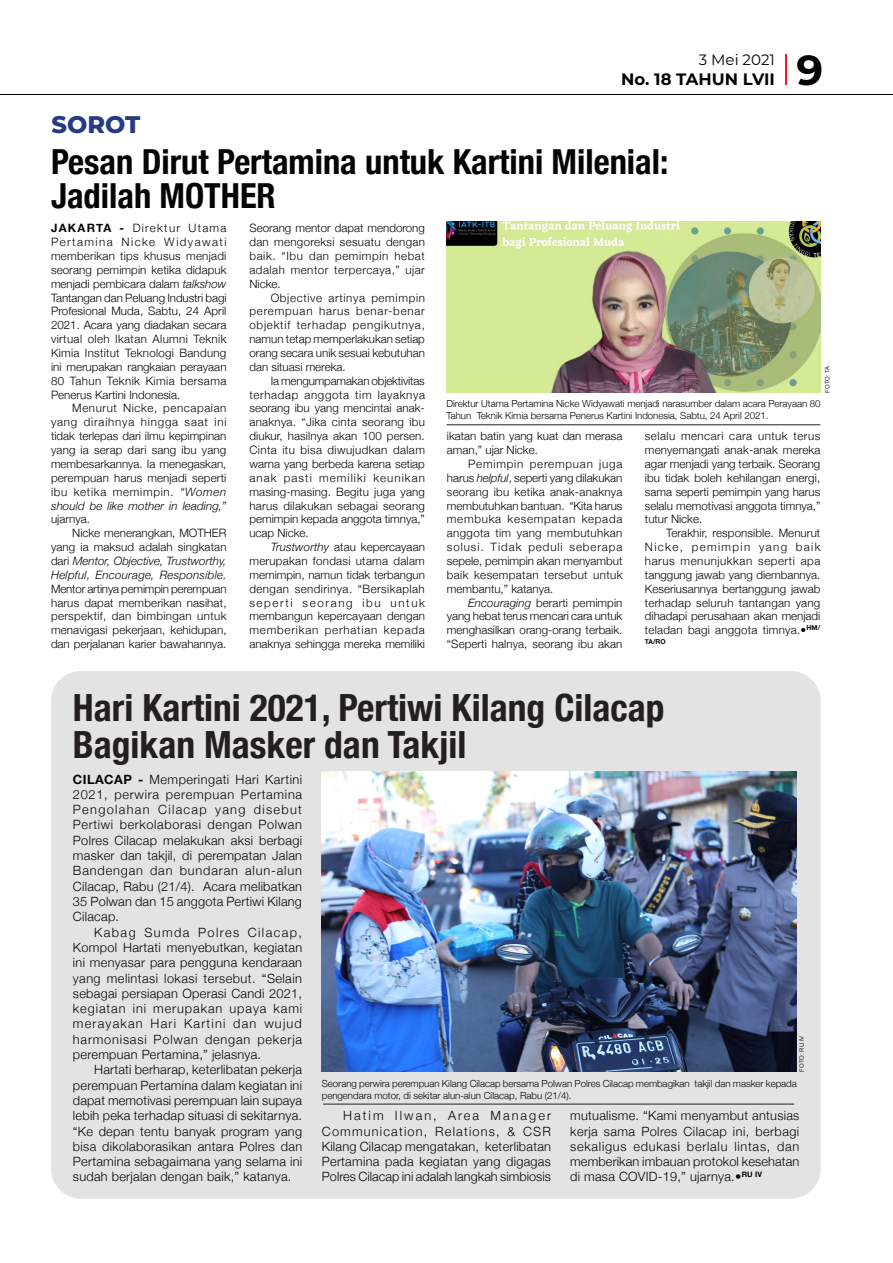
<style>
.page{position:relative;width:893px;height:1263px;background:#fff}
.page>*{position:absolute;margin:0;border:0;box-sizing:border-box;transform-origin:0 0}
.t1{font:700 42px "Montserrat";color:#040503}
.isi_a3{font:700 condensed 37.5px/37.5px "Helvetica Neue";color:#231f20}
.isi_a3-2{font:700 condensed 34.5px "Helvetica Neue";color:#040503}
.isi_a3-3{font:800 24px "Montserrat";color:#273a84}
.t2{font:700 16.5px "Montserrat";color:#040503}
.t3{font:15px "Montserrat";color:#040503}
.isi_a3-4{font:300 12.75px/15.3px "Helvetica Neue";letter-spacing:.02em;color:#040503;text-align:justify}
.isi_a3-5{font:300 11.55px/13.8px "Helvetica Neue";color:#040503;text-align:justify}
.isi_a3-6{font:300 9.75px/11.2px "Helvetica Neue";letter-spacing:-.005em;color:#040503}
.isi_a3-7{font:700 6.75px "Helvetica Neue";color:#040503}
.t4{font:6px "Arial";color:#231f20}
.s1{font-weight:700}
.s2{font-style:italic}
</style>
<div class="page">
<hr style="left:785px;top:54px;width:2px;height:31px;background:#ee1d23">
<hr style="left:0;top:94px;width:893px;height:1px;background:#040503">
<img style="left:446px;top:221px;width:374px;height:172px">
<hr style="left:446px;top:424px;width:374px;height:1px;background:#231f20">
<div style="left:51px;top:671px;width:770px;height:528px;background:#e3e3e3;border-radius:30px"></div>
<img style="left:322px;top:771px;width:475px;height:300px">
<hr style="left:323px;top:1104px;width:471px;height:1px;background:#231f20">
<p class="t3" style="left:699px;top:50px;width:78px">3 Mei 2021</p>
<p class="t2" style="left:621px;top:67px;width:155px">No. 18 TAHUN LVII</p>
<p class="isi_a3-3" style="left:52px;top:106px;width:90px">SOROT</p>
<p class="isi_a3-2" style="left:51px;top:133px;width:619px">Pesan Dirut Pertamina untuk Kartini Milenial:</p>
<p class="isi_a3-2" style="left:51px;top:167px;width:226px">Jadilah MOTHER</p>
<p class="t1" style="left:796px;top:40px;width:28px">9</p>
<p class="isi_a3-5" style="left:51px;top:220px;width:177px"><span class="s1">JAKARTA -</span> Direktur Utama Pertamina Nicke Widyawati memberikan tips khusus menjadi seorang pemimpin ketika didapuk menjadi pembicara dalam <span class="s2">talkshow </span>Tantangan dan Peluang Industri bagi Profesional Muda, Sabtu, 24 April 2021. Acara yang diadakan secara virtual oleh Ikatan Alumni Teknik Kimia Institut Teknologi Bandung ini merupakan rangkaian perayaan 80 Tahun Teknik Kimia bersama Penerus Kartini Indonesia.</p>
<p class="isi_a3-5" style="left:51px;top:401px;width:177px;text-indent:21px">Menurut Nicke, pencapaian yang diraihnya hingga saat ini tidak terlepas dari ilmu kepimpinan yang ia serap dari sang ibu yang membesarkannya. Ia menegaskan, perempuan harus menjadi seperti ibu ketika memimpin. <span class="s2">“Women should be like mother in leading,” </span>ujarnya.</p>
<p class="isi_a3-5" style="left:51px;top:525px;width:177px;text-indent:21px">Nicke menerangkan, MOTHER yang ia maksud adalah singkatan dari <span class="s2">Mentor, Objective, Trustworthy, Helpful, Encourage, Responsible.<br></span>Mentor artinya pemimpin perempuan harus dapat memberikan nasihat, perspektif, dan bimbingan untuk menavigasi pekerjaan, kehidupan, dan perjalanan karier bawahannya.</p>
<p class="isi_a3-5" style="left:249px;top:220px;width:177px">Seorang mentor dapat mendorong dan mengoreksi sesuatu dengan baik. “Ibu dan pemimpin hebat adalah mentor terpercaya,” ujar Nicke.</p>
<p class="isi_a3-5" style="left:249px;top:290px;width:177px;text-indent:21px">Objective artinya pemimpin perempuan harus benar-benar objektif terhadap pengikutnya, namun tetap memperlakukan setiap orang secara unik sesuai kebutuhan dan situasi mereka.</p>
<p class="isi_a3-5" style="left:249px;top:373px;width:177px;text-indent:21px">Ia mengumpamakan objektivitas terhadap anggota tim layaknya seorang ibu yang mencintai anak&shy;anaknya. “Jika cinta seorang ibu diukur, hasilnya akan 100 persen.<br>Cinta itu bisa diwujudkan dalam warna yang berbeda karena setiap anak pasti memiliki keunikan masing-masing. Begitu juga yang harus dilakukan sebagai seorang pemimpin kepada anggota timnya,” ucap Nicke.</p>
<p class="isi_a3-5" style="left:249px;top:539px;width:177px;text-indent:21px"><span class="s2">Trustworthy</span> atau kepercayaan merupakan fondasi utama dalam memimpin, namun tidak terbangun dengan sendirinya. “Bersikaplah seperti seorang ibu untuk membangun kepercayaan dengan memberikan perhatian kepada anaknya sehingga mereka memiliki</p>
<p class="t4" style="left:823px;top:393px;width:29px;rotate:-90deg">FOTO: TA</p>
<p class="isi_a3-6" style="left:446px;top:398px;width:376px">Direktur Utama Pertamina Nicke Widyawati menjadi narasumber dalam acara Perayaan 80<br>Tahun Teknik Kimia bersama Penerus Kartini Indonesia, Sabtu, 24 April 2021.</p>
<p class="isi_a3-5" style="left:447px;top:428px;width:177px">ikatan batin yang kuat dan merasa aman,” ujar Nicke.</p>
<p class="isi_a3-5" style="left:447px;top:456px;width:177px;text-indent:21px">Pemimpin perempuan juga harus <span class="s2">helpful</span>, seperti yang dilakukan seorang ibu ketika anak-anaknya membutuhkan bantuan. “Kita harus membuka kesempatan kepada anggota tim yang membutuhkan solusi. Tidak peduli seberapa sepele, pemimpin akan menyambut baik kesempatan tersebut untuk membantu,” katanya.</p>
<p class="isi_a3-5" style="left:447px;top:595px;width:177px;text-indent:21px"><span class="s2">Encouraging</span> berarti pemimpin yang hebat terus mencari cara untuk menghasilkan orang-orang terbaik. “Seperti halnya, seorang ibu akan</p>
<p class="isi_a3-5" style="left:645px;top:428px;width:177px">selalu mencari cara untuk terus menyemangati anak-anak mereka agar menjadi yang terbaik. Seorang ibu tidak boleh kehilangan energi, sama seperti pemimpin yang harus selalu memotivasi anggota timnya,” tutur Nicke.</p>
<p class="isi_a3-5" style="left:645px;top:525px;width:177px;text-indent:21px">Terakhir, responsible. Menurut Nicke, pemimpin yang baik harus menunjukkan seperti apa tanggung jawab yang diembannya.<br>Keseriusannya bertanggung jawab terhadap seluruh tantangan yang dihadapi perusahaan akan menjadi teladan bagi anggota timnya.•<sup>HM/</sup></p>
<p class="isi_a3-7" style="left:645px;top:637px;width:22px">TA/RO</p>
<p class="isi_a3" style="left:73px;top:686px;width:593px">Hari Kartini 2021, Pertiwi Kilang Cilacap<br>Bagikan Masker dan Takjil</p>
<p class="isi_a3-4" style="left:73px;top:770px;width:231px"><span class="s1">CILACAP -</span> Memperingati Hari Kartini 2021, perwira perempuan Pertamina Pengolahan Cilacap yang disebut Pertiwi berkolaborasi dengan Polwan Polres Cilacap melakukan aksi berbagi masker dan takjil, di perempatan Jalan Bandengan dan bundaran alun-alun Cilacap, Rabu (21/4). Acara melibatkan 35 Polwan dan 15 anggota Pertiwi Kilang Cilacap.</p>
<p class="isi_a3-4" style="left:73px;top:923px;width:231px;text-indent:21px">Kabag Sumda Polres Cilacap, Kompol Hartati menyebutkan, kegiatan ini menyasar para pengguna kendaraan yang melintasi lokasi tersebut. “Selain sebagai persiapan Operasi Candi 2021, kegiatan ini merupakan upaya kami merayakan Hari Kartini dan wujud harmonisasi Polwan dengan pekerja perempuan Pertamina,” jelasnya.</p>
<p class="isi_a3-4" style="left:73px;top:1061px;width:231px;text-indent:21px">Hartati berharap, keterlibatan pekerja perempuan Pertamina dalam kegiatan ini dapat memotivasi perempuan lain supaya lebih peka terhadap situasi di sekitarnya. “Ke depan tentu banyak program yang bisa dikolaborasikan antara Polres dan Pertamina sebagaimana yang selama ini sudah berjalan dengan baik,” katanya.</p>
<p class="t4" style="left:798px;top:1072px;width:37px;rotate:-90deg">FOTO: RU IV</p>
<p class="isi_a3-6" style="left:322px;top:1077px;width:477px">Seorang perwira perempuan Kilang Cilacap bersama Polwan Polres Cilacap membagikan takjil dan masker kepada pengendara motor, di sekitar alun-alun Cilacap, Rabu (21/4).</p>
<p class="isi_a3-4" style="left:322px;top:1107px;width:231px;text-indent:21px">Hatim Ilwan, Area Manager Communication, Relations, &amp; CSR Kilang Cilacap mengatakan, keterlibatan Pertamina pada kegiatan yang digagas Polres Cilacap ini adalah langkah simbiosis</p>
<p class="isi_a3-4" style="left:570px;top:1107px;width:231px">mutualisme. “Kami menyambut antusias kerja sama Polres Cilacap ini, berbagi sekaligus edukasi berlalu lintas, dan memberikan imbauan protokol kesehatan di masa COVID-19,” ujarnya.•<sup>RU</sup> <sup>IV</sup></p>
</div>
